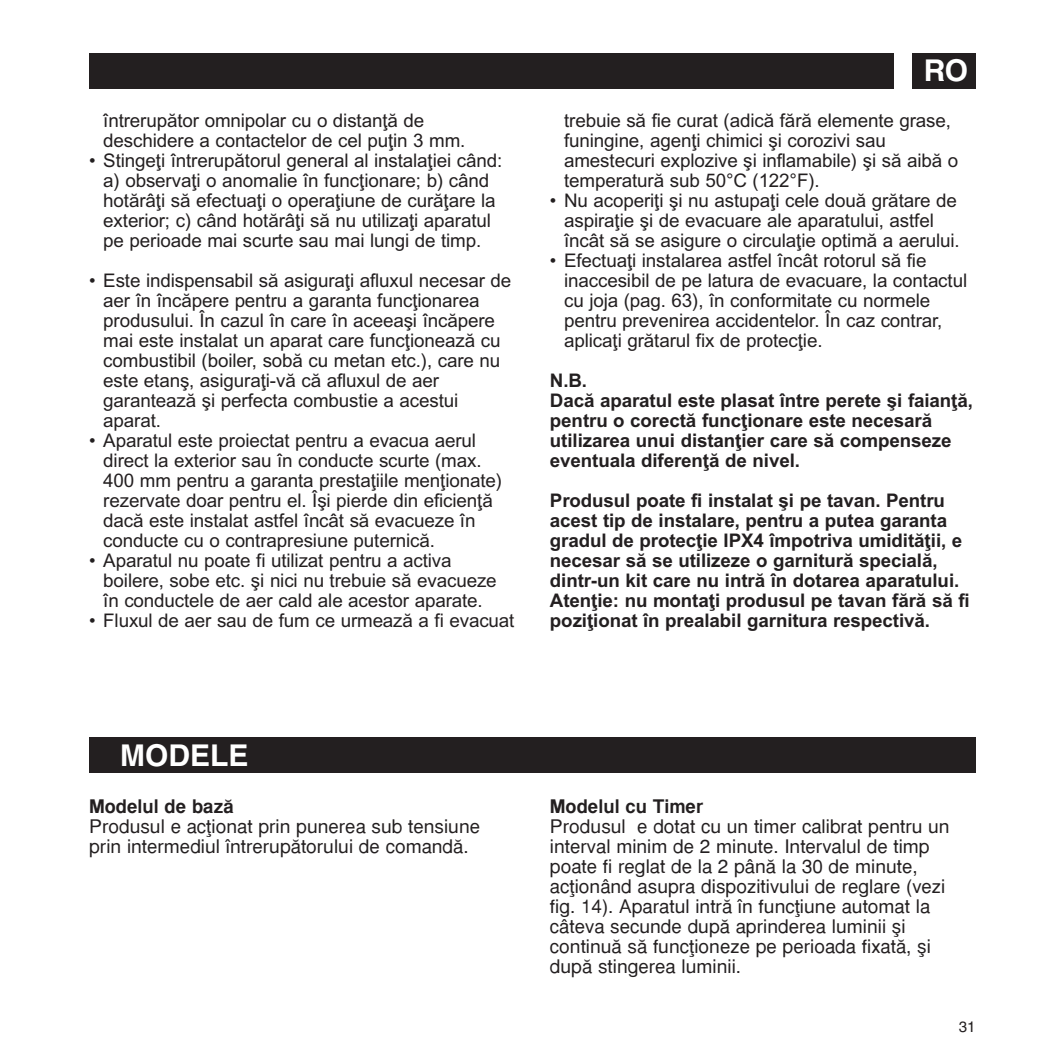
<style>
.page{position:relative;width:1063px;height:1063px;background:#fff}
.page>*{position:absolute;margin:0;border:0;box-sizing:border-box;transform-origin:0 0}
.t1{font:700 30px "Helvetica";color:#fff}
.t2{font:18.75px/20px "Arial Tur";letter-spacing:-.005em;color:#231f20}
.t3{font:700 18.75px/20px "Arial Tur";letter-spacing:-.005em;color:#231f20}
.t4{font:18.75px/20px "Euro Slavic Sans";color:#231f20}
.t5{font:700 18.75px "Euro Slavic Sans";color:#231f20}
.t6{font:15px "Helvetica";color:#231f20}
</style>
<div class="page">
<div style="left:89px;top:53px;width:886px;height:36px;background:#231f20"></div>
<div style="left:893px;top:53px;width:18px;height:36px;background:#fff"></div>
<div style="left:89px;top:737px;width:886px;height:35px;background:#231f20"></div>
<p class="t2" style="left:103px;top:112px;width:364px">întrerupător omnipolar cu o distanţă de deschidere a contactelor de cel puţin 3 mm.</p>
<p class="t2" style="left:89px;top:152px;width:414px;text-align:center">• Stingeţi întrerupătorul general al instalaţiei când: a) observaţi o anomalie în funcţionare; b) când hotărâţi să efectuaţi o operaţiune de curăţare la exterior; c) când hotărâţi să nu utilizaţi aparatul<br>pe perioade mai scurte sau mai lungi de timp.</p>
<p class="t2" style="left:103px;top:272px;width:409px;text-indent:-14px">• Este indispensabil să asiguraţi afluxul necesar de aer în încăpere pentru a garanta funcţionarea produsului. În cazul în care în aceeaşi încăpere mai este instalat un aparat care funcţionează cu combustibil (boiler, sobă cu metan etc.), care nu este etanş, asiguraţi-vă că afluxul de aer garantează şi perfecta combustie a acestui aparat.</p>
<p class="t2" style="left:103px;top:432px;width:400px;text-indent:-14px">• Aparatul este proiectat pentru a evacua aerul direct la exterior sau în conducte scurte (max.<br>400 mm pentru a garanta prestaţiile menţionate) rezervate doar pentru el. Îşi pierde din eficienţă dacă este instalat astfel încât să evacueze în conducte cu o contrapresiune puternică.</p>
<p class="t2" style="left:103px;top:552px;width:395px;text-indent:-14px">• Aparatul nu poate fi utilizat pentru a activa boilere, sobe etc. şi nici nu trebuie să evacueze în conductele de aer cald ale acestor aparate.</p>
<p class="t2" style="left:89px;top:612px;width:427px">• Fluxul de aer sau de fum ce urmează a fi evacuat</p>
<h1 class="t1" style="left:923px;top:59px;width:46px">RO</h1>
<p class="t2" style="left:564px;top:112px;width:395px">trebuie să fie curat (adică fără elemente grase, funingine, agenţi chimici şi corozivi sau amestecuri explozive şi inflamabile) şi să aibă o temperatură sub 50°C (122°F).</p>
<p class="t2" style="left:564px;top:192px;width:397px;text-indent:-14px">• Nu acoperiţi şi nu astupaţi cele două grătare de aspiraţie şi de evacuare ale aparatului, astfel încât să se asigure o circulaţie optimă a aerului.</p>
<p class="t2" style="left:564px;top:252px;width:404px;text-indent:-14px">• Efectuaţi instalarea astfel încât rotorul să fie inaccesibil de pe latura de evacuare, la contactul cu joja (pag. 63), în conformitate cu normele pentru prevenirea accidentelor. În caz contrar, aplicaţi grătarul fix de protecţie.</p>
<p class="t3" style="left:550px;top:372px;width:425px">N.B.<br>Dacă aparatul este plasat între perete şi faianţă, pentru o corectă funcţionare este necesară utilizarea unui distanţier care să compenseze eventuala diferenţă de nivel.</p>
<p class="t3" style="left:550px;top:492px;width:421px">Produsul poate fi instalat şi pe tavan. Pentru acest tip de instalare, pentru a putea garanta gradul de protecţie IPX4 împotriva umidităţii, e necesar să se utilizeze o garnitură specială, dintr-un kit care nu intră în dotarea aparatului.<br>Atenţie: nu montaţi produsul pe tavan fără să fi poziţionat în prealabil garnitura respectivă.</p>
<h1 class="t1" style="left:120px;top:744px;width:130px">MODELE</h1>
<p class="t5" style="left:89px;top:799px;width:146px">Modelul de baz™</p>
<p class="t4" style="left:89px;top:818px;width:392px">Produsul e ac∑ionat prin punerea sub tensiune prin intermediul ¶ntrerup™torului de comand™.</p>
<p class="t5" style="left:550px;top:799px;width:155px">Modelul cu Timer</p>
<p class="t4" style="left:550px;top:818px;width:401px">Produsul e dotat cu un timer calibrat pentru un interval minim de 2 minute. Intervalul de timp poate fi reglat de la 2 p&lt;n™ la 30 de minute, ac∑ion&lt;nd asupra dispozitivului de reglare (vezi fig. 14). Aparatul intr™ ¶n func∑iune automat la c&lt;teva secunde dup™ aprinderea luminii ≥i continu™ s™ func∑ioneze pe perioada fixat™, ≥i dup™ stingerea luminii.</p>
<p class="t6" style="left:958px;top:1020px;width:18px">31</p>
</div>
